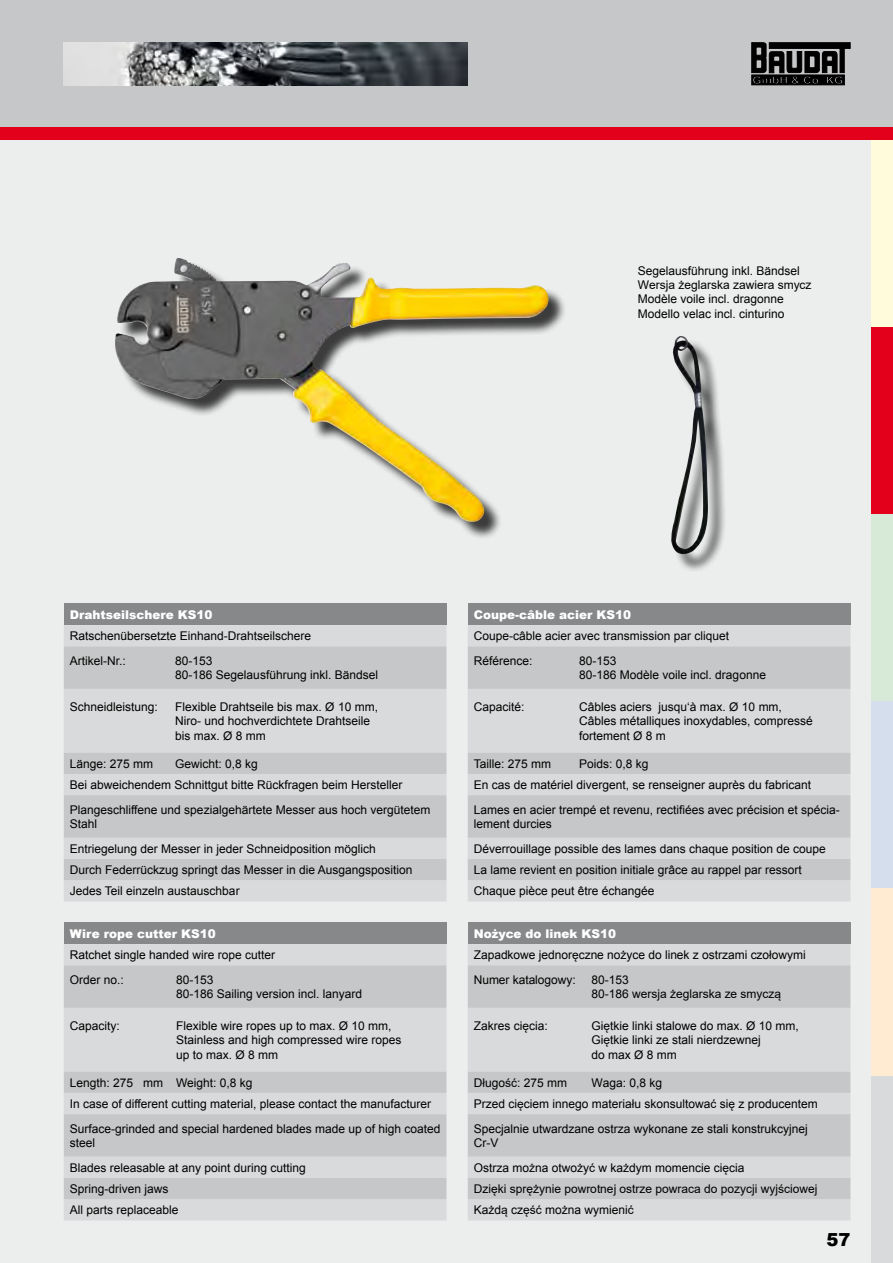
<style>
.page{position:relative;width:893px;height:1263px;background:#fff}
.page>*{position:absolute;margin:0;border:0;box-sizing:border-box;transform-origin:0 0}
.t1{font:900 18px "Arial";color:#000}
.t2{font:12px/14.4px "Arial";color:#000}
.t3{font:12px/21.3px "Arial";color:#000}
.t4{font:900 12px "Arial";color:#fff}
.s1{font-weight:900;color:#fff}
.s2{font-style:inherit}
</style>
<div class="page">
<div style="left:0;top:128px;width:893px;height:1135px;background:#eceded"></div>
<div style="left:0;top:0;width:893px;height:128px;background:#c6c7c8"></div>
<div style="left:0;top:128px;width:893px;height:12px;background:#e2001a"></div>
<svg style="left:751px;top:43px;width:99px;height:42px"></svg>
<img style="left:64px;top:43px;width:404px;height:42px">
<div style="left:872px;top:140px;width:21px;height:187px;background:#fffbdb"></div>
<div style="left:872px;top:327px;width:21px;height:187px;background:#e2001a"></div>
<div style="left:872px;top:514px;width:21px;height:188px;background:#d7ead7"></div>
<div style="left:872px;top:702px;width:21px;height:187px;background:#d4deec"></div>
<div style="left:872px;top:889px;width:21px;height:187px;background:#feebd2"></div>
<div style="left:872px;top:1076px;width:21px;height:187px;background:#d9dadb"></div>
<div style="left:64px;top:923px;width:382px;height:21px;background:#87888a"></div>
<div style="left:64px;top:944px;width:382px;height:276px;background:#d9dadb"></div>
<svg style="left:64px;top:965px;width:382px;height:234px;background:#cecfd0"></svg>
<div style="left:64px;top:604px;width:382px;height:21px;background:#87888a"></div>
<div style="left:64px;top:625px;width:382px;height:276px;background:#d9dadb"></div>
<svg style="left:64px;top:646px;width:382px;height:234px;background:#cecfd0"></svg>
<div style="left:117px;top:260px;width:449px;height:280px;background:#000;opacity:.75"></div>
<img style="left:115px;top:259px;width:434px;height:264px">
<div style="left:468px;top:923px;width:382px;height:21px;background:#87888a"></div>
<div style="left:468px;top:944px;width:382px;height:276px;background:#d9dadb"></div>
<svg style="left:468px;top:965px;width:382px;height:234px;background:#cecfd0"></svg>
<div style="left:468px;top:604px;width:382px;height:21px;background:#87888a"></div>
<div style="left:468px;top:625px;width:382px;height:276px;background:#d9dadb"></div>
<svg style="left:468px;top:646px;width:382px;height:234px;background:#cecfd0"></svg>
<div style="left:674px;top:338px;width:53px;height:234px;background:#000;opacity:.75"></div>
<img style="left:671px;top:336px;width:37px;height:220px">
<p class="t2" style="left:638px;top:263px;width:164px">Segelausführung inkl. Bändsel</p>
<p class="t3" style="left:638px;top:275px;width:175px">Wersja żeglarska zawiera smycz</p>
<p class="t2" style="left:638px;top:292px;width:148px">Modèle voile incl. dragonne<br>Modello velac incl. cinturino</p>
<p class="t4" style="left:70px;top:606px;width:144px">Drahtseilschere KS10</p>
<p class="t2" style="left:70px;top:624px;width:243px;line-height:24.8px">Ratschenübersetzte Einhand-Drahtseilschere<br>Artikel-Nr.:</p>
<p class="t2" style="left:175px;top:653px;width:204px">80-153<br>80-186 Segelausführung inkl. Bändsel</p>
<p class="t2" style="left:70px;top:699px;width:90px">Schneidleistung:</p>
<p class="t2" style="left:175px;top:699px;width:204px">Flexible Drahtseile bis max. Ø 10 mm,<br>Niro- und hochverdichtete Drahtseile bis max. Ø 8 mm</p>
<p class="t2" style="left:70px;top:756px;width:85px">Länge: 275 mm</p>
<p class="t2" style="left:70px;top:753px;width:334px;line-height:21.3px;text-indent:105px">Gewicht: 0,8 kg<br>Bei abweichendem Schnittgut bitte Rückfragen beim Hersteller</p>
<p class="t2" style="left:70px;top:802px;width:362px">Plangeschliffene und spezialgehärtete Messer aus hoch vergütetem<br>Stahl</p>
<p class="t2" style="left:70px;top:838px;width:344px;line-height:21.3px">Entriegelung der Messer in jeder Schneidposition möglich<br>Durch Federrückzug springt das Messer in die Ausgangsposition<br>Jedes Teil einzeln austauschbar</p>
<p class="t4" style="left:70px;top:925px;width:148px">Wire rope cutter KS10</p>
<p class="t2" style="left:70px;top:942px;width:207px;line-height:24.8px">Ratchet single handed wire rope cutter<br>Order no.:</p>
<p class="t2" style="left:176px;top:972px;width:188px">80-153<br>80-186 Sailing version incl. lanyard</p>
<p class="t2" style="left:70px;top:1018px;width:52px">Capacity:</p>
<p class="t2" style="left:176px;top:1018px;width:227px">Flexible wire ropes up to max. Ø 10 mm,<br>Stainless and high compressed wire ropes up to max. Ø 8 mm</p>
<p class="t2" style="left:70px;top:1072px;width:363px;line-height:21.3px">Length: 275 mm Weight: 0,8 kg<br>In case of different cutting material, please contact the manufacturer</p>
<p class="t2" style="left:70px;top:1121px;width:372px">Surface-grinded and special hardened blades made up of high coated steel</p>
<p class="t2" style="left:70px;top:1157px;width:238px;line-height:21.3px">Blades releasable at any point during cutting<br>Spring-driven jaws<br>All parts replaceable</p>
<p class="t4" style="left:474px;top:606px;width:159px">Coupe-câble acier KS10</p>
<p class="t2" style="left:474px;top:624px;width:257px;line-height:24.8px">Coupe-câble acier avec transmission par cliquet<br>Référence:</p>
<p class="t2" style="left:579px;top:653px;width:188px">80-153<br>80-186 Modèle voile incl. dragonne</p>
<p class="t2" style="left:474px;top:699px;width:52px">Capacité:</p>
<p class="t2" style="left:579px;top:699px;width:235px">Câbles aciers jusqu‘à max. Ø 10 mm,<br>Câbles métalliques inoxydables, compressé fortement Ø 8 m</p>
<p class="t2" style="left:474px;top:756px;width:79px">Taille: 275 mm</p>
<p class="t2" style="left:474px;top:753px;width:339px;line-height:21.3px;text-indent:105px">Poids: 0,8 kg<br>En cas de matériel divergent, se renseigner auprès du fabricant</p>
<p class="t2" style="left:474px;top:802px;width:368px">Lames en acier trempé et revenu, rectifiées avec précision et spécia&shy;lement durcies</p>
<p class="t2" style="left:474px;top:838px;width:354px;line-height:21.3px">Déverrouillage possible des lames dans chaque position de coupe<br>La lame revient en position initiale grâce au rappel par ressort<br>Chaque pièce peut être échangée</p>
<p class="t2" style="left:474px;top:923px;width:334px;line-height:21.3px"><span class="s1">No</span><span class="s1">ż</span><span class="s1">yce do linek KS10<br></span>Zapadkowe jednor<span class="s2">ę</span>czne no<span class="s2">ż</span>yce do linek z ostrzami czo<span class="s2">ł</span>owymi</p>
<p class="t2" style="left:474px;top:972px;width:103px">Numer katalogowy:</p>
<p class="t3" style="left:591px;top:973px;width:191px;line-height:14.4px"><span class="s2">80-153<br>80-186</span> wersja żeglarska ze smyczą</p>
<p class="t2" style="left:474px;top:1018px;width:76px">Zakres ci<span class="s2">ę</span>cia:</p>
<p class="t2" style="left:591px;top:1018px;width:209px">Gi<span class="s2">ę</span>tkie linki stalowe do max. Ø 10 mm,<br>Gi<span class="s2">ę</span>tkie linki ze stali nierdzewnej<br>do max Ø 8 mm</p>
<p class="t2" style="left:474px;top:1075px;width:95px">D<span class="s2">ł</span>ugo<span class="s2">ść</span>: 275 mm</p>
<p class="t2" style="left:474px;top:1072px;width:345px;line-height:21.3px;text-indent:118px">Waga<span class="s2">:</span> 0,8 kg<br>Przed ci<span class="s2">ę</span>ciem innego materia<span class="s2">ł</span>u skonsultowa<span class="s2">ć</span> si<span class="s2">ę</span> z producentem</p>
<p class="t2" style="left:474px;top:1121px;width:336px">Specjalnie utwardzane ostrza wykonane ze stali konstrukcyjnej<br>Cr-V</p>
<p class="t3" style="left:474px;top:1157px;width:345px"><span class="s2">Ostrza mo</span>ż<span class="s2">na otwo</span>ż<span class="s2">y</span>ć <span class="s2">w ka</span>ż<span class="s2">dym momencie ci</span>ę<span class="s2">cia<br>Dzi</span>ęki sprężynie powrotnej ostrze powraca do pozycji wyjściowej<br><span class="s2">Ka</span>ż<span class="s2">d</span>ą <span class="s2">cz</span>ęść <span class="s2">mo</span>ż<span class="s2">na wymieni</span>ć</p>
<h1 class="t1" style="left:826px;top:1226px;width:26px">57</h1>
</div>
